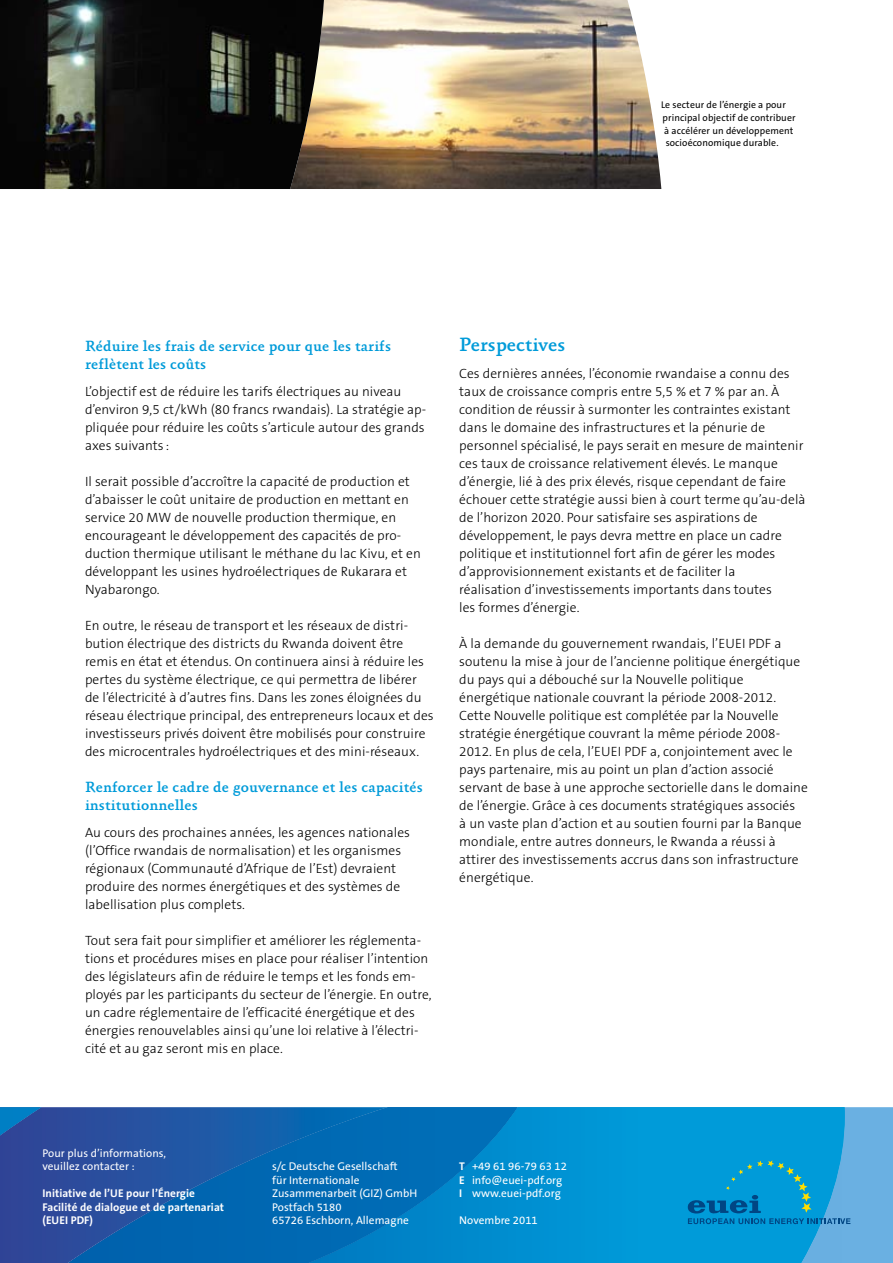
<style>
.page{position:relative;width:893px;height:1263px;background:#fff}
.page>*{position:absolute;margin:0;border:0;box-sizing:border-box;transform-origin:0 0}
.t1{font:500 19.5px "Absara OT";color:#009bd9}
.t2{font:500 15px/18px "Absara OT";letter-spacing:.01em;color:#009bd9}
.t3{font:300 13.5px/18px "The Sans B3";letter-spacing:.005em;color:#000}
.t4{font:11.25px/13.5px "The Sans B5 Plain";letter-spacing:.005em;color:#fff}
.t5{font:700 11.25px/13.5px "The Sans B7";letter-spacing:.005em;color:#fff}
.t6{font:9.75px "The Sans B5 Plain";letter-spacing:.01em;color:#000}
.s1{font-family:"The Sans B7";font-weight:700}
</style>
<div class="page">
<div style="left:845px;top:1141px;width:48px;height:122px;background:#6ab0e2"></div>
<div style="left:0;top:1107px;width:68px;height:156px;background:#2e4799"></div>
<div style="left:845px;top:1107px;width:48px;height:34px;background:#6ab0e2"></div>
<div style="left:0;top:1185px;width:27px;height:78px;background:#2f4597"></div>
<svg style="left:517px;top:1107px;width:328px;height:156px;background:#0398d7"></svg>
<svg style="left:0;top:1107px;width:42px;height:28px"></svg>
<svg style="left:68px;top:1107px;width:449px;height:156px;background:#0a68b2"></svg>
<svg style="left:687px;top:1160px;width:163px;height:64px;background:#1096cc"></svg>
<img style="left:332px;top:0;width:329px;height:189px">
<svg style="left:324px;top:0;width:8px;height:189px;background:#c7b38f"></svg>
<img style="left:0;top:0;width:324px;height:189px">
<p class="t6" style="left:661px;top:99px;width:126px">Le secteur de l’énergie a pour</p>
<p class="t6" style="left:663px;top:112px;width:134px">principal objectif de contribuer</p>
<p class="t6" style="left:664px;top:125px;width:131px">à accélérer un développement</p>
<p class="t6" style="left:666px;top:138px;width:114px">socioéconomique durable.</p>
<p class="t2" style="left:85px;top:338px;width:307px">Réduire les frais de service pour que les tarifs reflètent les coûts</p>
<p class="t3" style="left:85px;top:383px;width:343px">L’objectif est de réduire les tarifs électriques au niveau d’environ 9,5 ct/kWh (80 francs rwandais). La stratégie ap&shy;pliquée pour réduire les coûts s’articule autour des grands axes suivants :</p>
<p class="t3" style="left:85px;top:473px;width:337px">Il serait possible d’accroître la capacité de production et d’abaisser le coût unitaire de production en mettant en service 20 MW de nouvelle production thermique, en encourageant le développement des capacités de pro&shy;duction thermique utilisant le méthane du lac Kivu, et en développant les usines hydroélectriques de Rukarara et Nyabarongo.</p>
<p class="t3" style="left:85px;top:617px;width:350px">En outre, le réseau de transport et les réseaux de distri&shy;bution électrique des districts du Rwanda doivent être remis en état et étendus. On continuera ainsi à réduire les pertes du système électrique, ce qui permettra de libérer de l’électricité à d’autres fins. Dans les zones éloignées du réseau électrique principal, des entrepreneurs locaux et des investisseurs privés doivent être mobilisés pour construire des microcentrales hydroélectriques et des mini-réseaux.</p>
<p class="t2" style="left:85px;top:779px;width:339px">Renforcer le cadre de gouvernance et les capacités institutionnelles</p>
<p class="t3" style="left:85px;top:824px;width:327px">Au cours des prochaines années, les agences nationales (l’Office rwandais de normalisation) et les organismes régionaux (Communauté d’Afrique de l’Est) devraient produire des normes énergétiques et des systèmes de labellisation plus complets.</p>
<p class="t3" style="left:85px;top:932px;width:348px">Tout sera fait pour simplifier et améliorer les réglementa&shy;tions et procédures mises en place pour réaliser l’intention des législateurs afin de réduire le temps et les fonds em&shy;ployés par les participants du secteur de l’énergie. En outre, un cadre réglementaire de l’efficacité énergétique et des énergies renouvelables ainsi qu’une loi relative à l’électri&shy;cité et au gaz seront mis en place.</p>
<h1 class="t1" style="left:459px;top:333px;width:107px">Perspectives</h1>
<p class="t3" style="left:459px;top:365px;width:348px">Ces dernières années, l’économie rwandaise a connu des taux de croissance compris entre 5,5 % et 7 % par an. À condition de réussir à surmonter les contraintes existant dans le domaine des infrastructures et la pénurie de personnel spécialisé, le pays serait en mesure de maintenir ces taux de croissance relativement élevés. Le manque d’énergie, lié à des prix élevés, risque cependant de faire échouer cette stratégie aussi bien à court terme qu’au-delà de l’horizon 2020. Pour satisfaire ses aspirations de développement, le pays devra mettre en place un cadre politique et institutionnel fort afin de gérer les modes d’approvisionnement existants et de faciliter la<br>réalisation d’investissements importants dans toutes<br>les formes d’énergie.</p>
<p class="t3" style="left:459px;top:635px;width:350px">À la demande du gouvernement rwandais, l’EUEI PDF a soutenu la mise à jour de l’ancienne politique énergétique du pays qui a débouché sur la Nouvelle politique énergétique nationale couvrant la période 2008-2012.<br>Cette Nouvelle politique est complétée par la Nouvelle stratégie énergétique couvrant la même période 2008- 2012. En plus de cela, l’EUEI PDF a, conjointement avec le pays partenaire, mis au point un plan d’action associé servant de base à une approche sectorielle dans le domaine de l’énergie. Grâce à ces documents stratégiques associés<br>à un vaste plan d’action et au soutien fourni par la Banque mondiale, entre autres donneurs, le Rwanda a réussi à attirer des investissements accrus dans son infrastructure énergétique.</p>
<p class="t4" style="left:43px;top:1146px;width:125px">Pour plus d’informations, veuillez contacter :</p>
<p class="t5" style="left:43px;top:1187px;width:183px">Initiative de l’UE pour l’Énergie<br>Facilité de dialogue et de partenariat (EUEI PDF)</p>
<p class="t4" style="left:272px;top:1160px;width:147px">s/c Deutsche Gesellschaft<br>für Internationale<br>Zusammenarbeit (GIZ) GmbH<br>Postfach 5180<br>65726 Eschborn, Allemagne</p>
<p class="t4" style="left:459px;top:1160px;width:109px"><span class="s1">T</span> +49 61 96-79 63 12<br><span class="s1">E</span> info@euei-pdf.org<br><span class="s1">I</span> www.euei-pdf.org</p>
<p class="t4" style="left:459px;top:1214px;width:80px">Novembre 2011</p>
</div>
